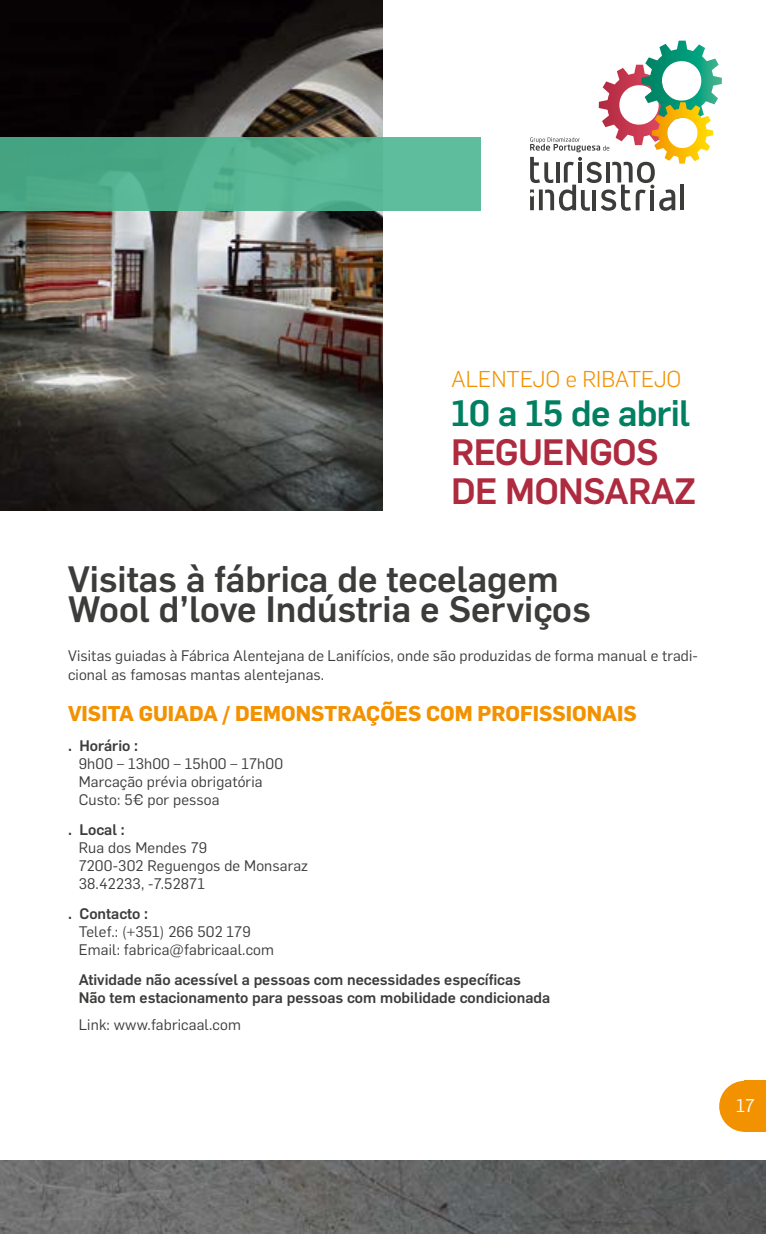
<style>
.page{position:relative;width:766px;height:1234px;background:#fff}
.page>*{position:absolute;margin:0;border:0;box-sizing:border-box;transform-origin:0 0}
.t1{font:500 36px/30px "Flama";color:#3c3c3b}
.t2{font:500 36px/39px "Flama";letter-spacing:-.02em;color:#ae2a3f}
.t3{font:500 36px "Flama";letter-spacing:-.02em;color:#008061}
.t4{font:300 22.5px "Flama";color:#f39200}
.t5{font:700 21px "Flama";color:#f39200}
.t6{font:18px "Flama";color:#fff}
.t7{font:15px/18px "Flama";letter-spacing:.01em;color:#3c3c3b}
.t8{font:500 15px/18px "Flama";color:#3c3c3b}
</style>
<div class="page">
<svg style="left:719px;top:1080px;width:25px;height:51px"></svg>
<div style="left:744px;top:1080px;width:21px;height:51px;background:#f39200"></div>
<svg style="left:530px;top:41px;width:191px;height:170px"></svg>
<img style="left:0;top:0;width:383px;height:510px">
<svg style="left:0;top:137px;width:480px;height:74px;background:#52b18f"></svg>
<img style="left:0;top:1160px;width:765px;height:73px">
<h2 class="t4" style="left:451px;top:364px;width:232px">ALENTEJO e RIBATEJO</h2>
<h1 class="t3" style="left:451px;top:387px;width:241px">10 a 15 de abril</h1>
<h1 class="t2" style="left:451px;top:430px;width:246px">REGUENGOS<br>DE MONSARAZ</h1>
<h1 class="t1" style="left:68px;top:561px;width:524px">Visitas à fábrica de tecelagem<br>Wool d’love Indústria e Serviços</h1>
<p class="t7" style="left:68px;top:644px;width:631px;line-height:19.5px">Visitas guiadas à Fábrica Alentejana de Lanifícios, onde são produzidas de forma manual e tradi&shy;cional as famosas mantas alentejanas.</p>
<h3 class="t5" style="left:68px;top:697px;width:570px">VISITA GUIADA / DEMONSTRAÇÕES COM PROFISSIONAIS</h3>
<p class="t8" style="left:68px;top:735px;width:72px">. Horário :</p>
<p class="t7" style="left:79px;top:753px;width:206px">9h00 – 13h00 – 15h00 – 17h00<br>Marcação prévia obrigatória<br>Custo: 5€ por pessoa</p>
<p class="t8" style="left:68px;top:819px;width:58px">. Local :</p>
<p class="t7" style="left:79px;top:837px;width:231px">Rua dos Mendes 79<br>7200-302 Reguengos de Monsaraz<br>38.42233, -7.52871</p>
<p class="t8" style="left:68px;top:903px;width:81px">. Contacto :</p>
<p class="t7" style="left:79px;top:921px;width:197px">Telef.: (+351) 266 502 179<br>Email: fabrica@fabricaal.com</p>
<p class="t8" style="left:79px;top:969px;width:473px">Atividade não acessível a pessoas com necessidades específicas<br>Não tem estacionamento para pessoas com mobilidade condicionada</p>
<p class="t7" style="left:79px;top:1014px;width:164px">Link: www.fabricaal.com</p>
<p class="t6" style="left:736px;top:1093px;width:20px">17</p>
</div>
